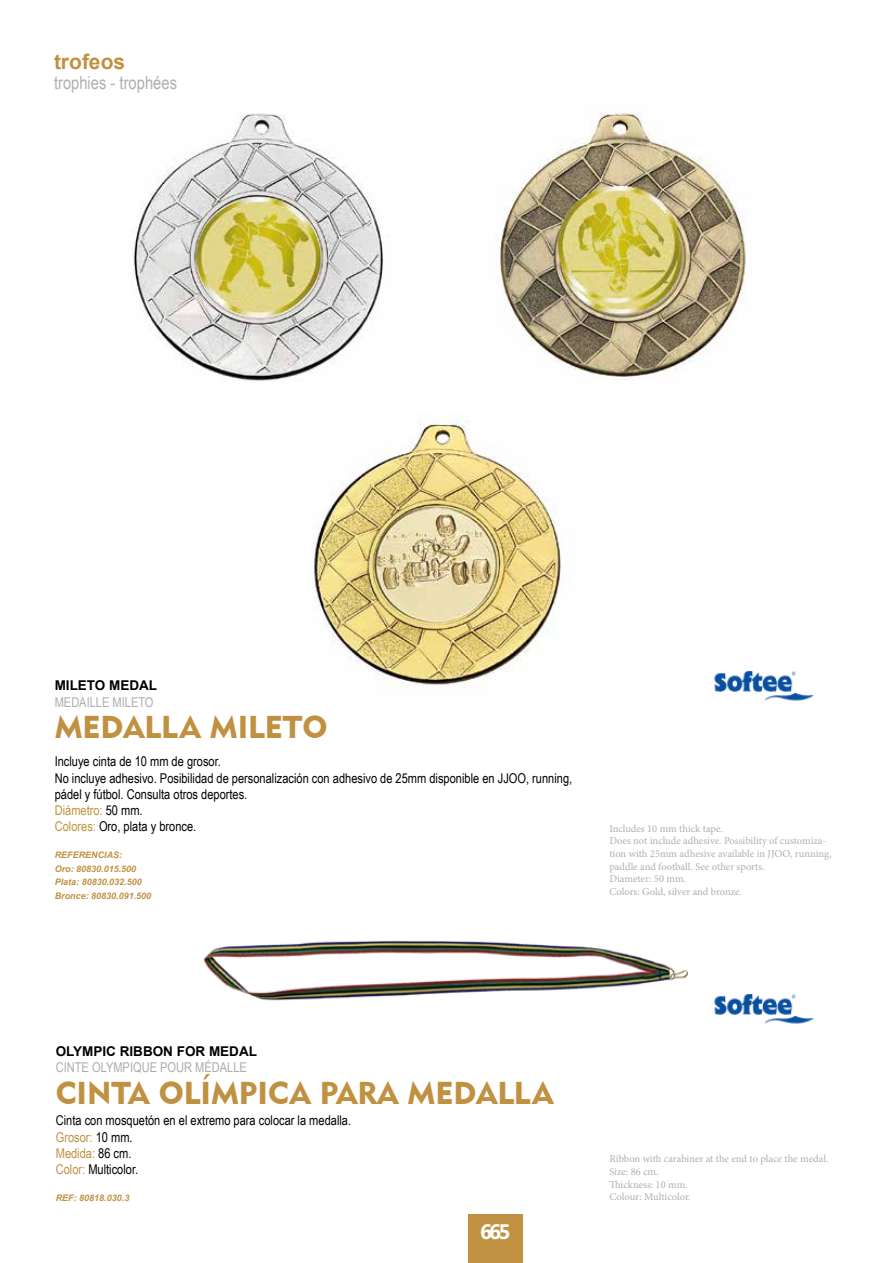
<style>
.page{position:relative;width:893px;height:1263px;background:#fff}
.page>*{position:absolute;margin:0;border:0;box-sizing:border-box;transform-origin:0 0}
.t1{font:31.5px "Geometric 415 BT Black A";color:#c09141}
.t2{font:700 21px "Arial";color:#c09141}
.t3{font:700 21px "Microsoft Phags Pa";color:#fff}
.t4{font:18px "Arial Narrow";color:#b1aeae}
.t5{font:13.5px/16.2px "Arial Narrow";color:#000}
.t6{font:13.5px "Arial Narrow";color:#acacac}
.t7{font:700 13.5px "Arial";color:#000}
.t8{font:10.5px/12.6px "Minion Pro";color:#b1aeae}
.t9{font:italic 700 9px/13.5px "Arial";color:#c09141}
.s1{color:#c09141}
</style>
<div class="page">
<div style="left:468px;top:1214px;width:54px;height:49px;background:#c09141"></div>
<img style="left:714px;top:671px;width:100px;height:30px">
<img style="left:714px;top:993px;width:100px;height:31px">
<img style="left:495px;top:104px;width:252px;height:276px">
<img style="left:313px;top:417px;width:251px;height:272px">
<img style="left:203px;top:940px;width:485px;height:61px">
<img style="left:133px;top:113px;width:256px;height:268px">
<h2 class="t2" style="left:54px;top:47px;width:73px">trofeos</h2>
<h3 class="t4" style="left:54px;top:69px;width:125px">trophies - trophées</h3>
<p class="t7" style="left:55px;top:676px;width:104px">MILETO MEDAL</p>
<p class="t6" style="left:55px;top:692px;width:100px">MEDAILLE MILETO</p>
<h1 class="t1" style="left:55px;top:708px;width:274px">MEDALLA MILETO</h1>
<p class="t5" style="left:55px;top:753px;width:519px">Incluye cinta de 10 mm de grosor.<br>No incluye adhesivo. Posibilidad de personalización con adhesivo de 25mm disponible en JJOO, running, pádel y fútbol. Consulta otros deportes.<br><span class="s1">Diámetro:</span> 50 mm.<br><span class="s1">Colores:</span> Oro, plata y bronce.</p>
<p class="t9" style="left:55px;top:848px;width:98px">REFERENCIAS:<br>Oro: 80830.015.500<br>Plata: 80830.032.500<br>Bronce: 80830.091.500</p>
<p class="t8" style="left:609px;top:822px;width:224px">Includes 10 mm thick tape.<br>Does not include adhesive. Possibility of customiza&shy;tion with 25mm adhesive available in JJOO, running, paddle and football. See other sports.<br>Diameter: 50 mm.<br>Colors: Gold, silver and bronze.</p>
<p class="t7" style="left:56px;top:1042px;width:203px">OLYMPIC RIBBON FOR MEDAL</p>
<p class="t6" style="left:56px;top:1057px;width:193px">CINTE OLYMPIQUE POUR MÉDALLE</p>
<h1 class="t1" style="left:56px;top:1073px;width:499px">CINTA OLÍMPICA PARA MEDALLA</h1>
<p class="t5" style="left:56px;top:1112px;width:297px">Cinta con mosquetón en el extremo para colocar la medalla.<br><span class="s1">Grosor:</span> 10 mm.<br><span class="s1">Medida:</span> 86 cm.<br><span class="s1">Color:</span> Multicolor.</p>
<p class="t9" style="left:56px;top:1191px;width:75px">REF: 80818.030.3</p>
<h2 class="t3" style="left:480px;top:1217px;width:32px">665</h2>
<p class="t8" style="left:609px;top:1153px;width:221px">Ribbon with carabiner at the end to place the medal.<br>Size: 86 cm.<br>Thickness: 10 mm.<br>Colour: Multicolor.</p>
</div>
